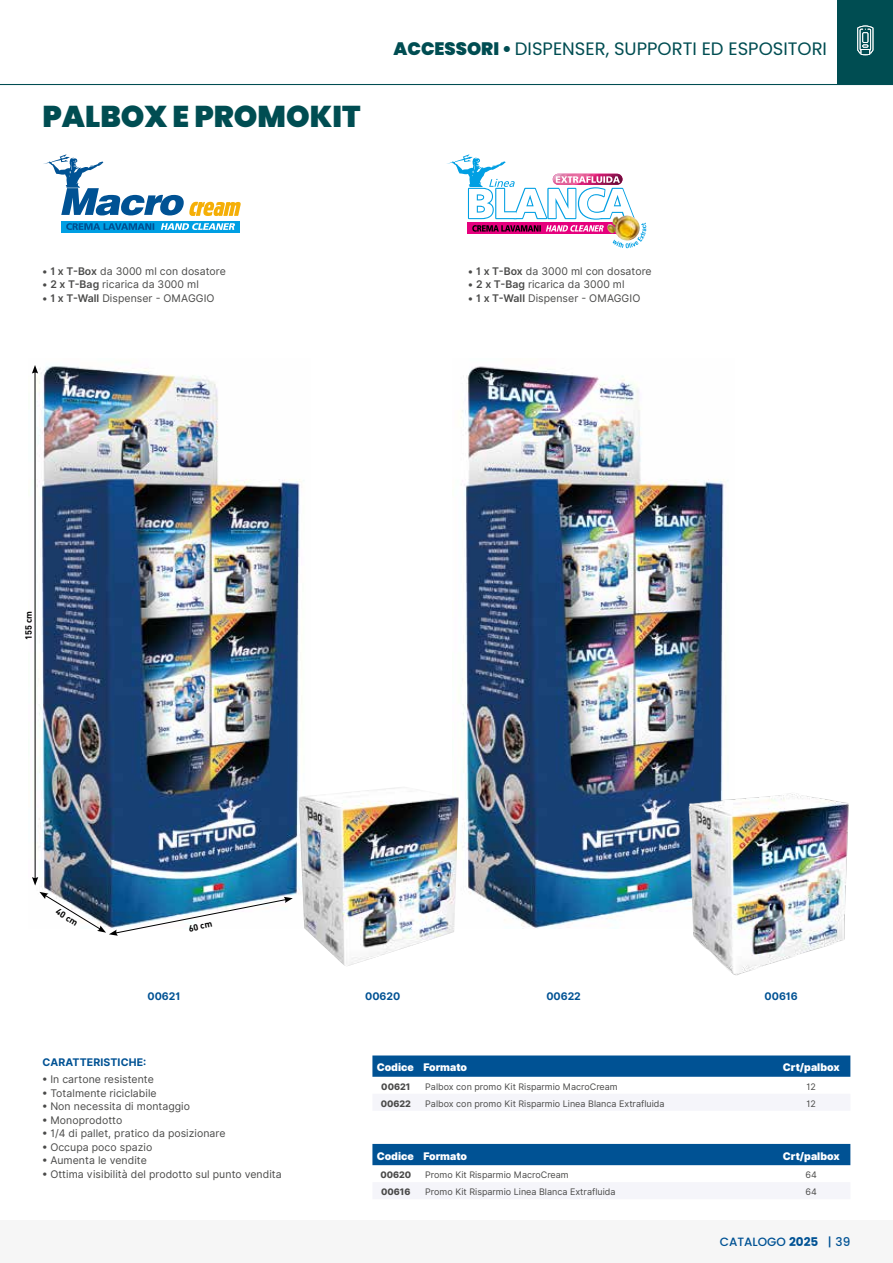
<style>
.page{position:relative;width:893px;height:1263px;background:#fff}
.page>*{position:absolute;margin:0;border:0;box-sizing:border-box;transform-origin:0 0}
.t1{font:900 30px "Poppins";color:#004d52}
.t2{font:18px "Poppins";color:#004d52}
.t3{font:500 12px "Poppins";color:#005294}
.t4{font:10.5px "Inter";letter-spacing:.005em;color:#4a4a49}
.t5{font:900 10.5px "Inter";color:#fff}
.t6{font:700 10.5px "Inter";color:#005294}
.t7{font:9px "Inter";color:#4a4a49}
.t8{font:800 9px "Inter";color:#4a4a49}
.t9{font:700 8.85px "DIN Pro";color:#000}
.s1{font-weight:900}
.s2{font-weight:600}
.s3{font-weight:700}
</style>
<div class="page">
<div style="left:0;top:1220px;width:893px;height:43px;background:#f6f6f6"></div>
<hr style="left:0;top:84px;width:893px;height:1px;background:#004d52">
<div style="left:838px;top:0;width:55px;height:85px;background:#004d52"></div>
<svg style="left:857px;top:25px;width:16px;height:30px"></svg>
<img style="left:461px;top:366px;width:267px;height:563px">
<img style="left:34px;top:366px;width:270px;height:529px">
<img style="left:299px;top:786px;width:160px;height:180px">
<img style="left:666px;top:784px;width:183px;height:192px">
<div style="left:61px;top:221px;width:179px;height:11px;background:#009fe3"></div>
<svg style="left:161px;top:223px;width:74px;height:7px"></svg>
<svg style="left:66px;top:223px;width:88px;height:7px"></svg>
<svg style="left:43px;top:154px;width:198px;height:62px"></svg>
<svg style="left:447px;top:154px;width:199px;height:94px"></svg>
<hr style="left:35px;top:371px;width:1px;height:508px;background:#000">
<svg style="left:32px;top:877px;width:6px;height:8px"></svg>
<svg style="left:32px;top:365px;width:6px;height:9px"></svg>
<img style="left:39px;top:892px;width:254px;height:44px">
<svg style="left:372px;top:1055px;width:478px;height:22px;background:#085897"></svg>
<div style="left:372px;top:1144px;width:478px;height:21px;background:#005294"></div>
<h1 class="t1" style="left:43px;top:99px;width:319px">PALBOX E PROMOKIT</h1>
<h2 class="t2" style="left:394px;top:39px;width:435px"><span class="s1">ACCESSORI •</span> DISPENSER, SUPPORTI ED ESPOSITORI</h2>
<p class="t4" style="left:43px;top:263px;width:185px">• <span class="s2">1 x T-Box</span> da 3000 ml con dosatore</p>
<p class="t4" style="left:43px;top:277px;width:158px">• <span class="s2">2 x T-Bag</span> ricarica da 3000 ml</p>
<p class="t4" style="left:43px;top:290px;width:174px">• <span class="s2">1 x T-Wall</span> Dispenser - OMAGGIO</p>
<p class="t4" style="left:468px;top:263px;width:185px">• <span class="s2">1 x T-Box</span> da 3000 ml con dosatore</p>
<p class="t4" style="left:468px;top:277px;width:158px">• <span class="s2">2 x T-Bag</span> ricarica da 3000 ml</p>
<p class="t4" style="left:468px;top:290px;width:174px">• <span class="s2">1 x T-Wall</span> Dispenser - OMAGGIO</p>
<p class="t9" style="left:21px;top:640px;width:30px;rotate:-90deg">155 cm</p>
<p class="t9" style="left:61px;top:904px;width:25px;rotate:31deg">40 cm</p>
<p class="t9" style="left:187px;top:921px;width:25px;rotate:-12deg">60 cm</p>
<p class="t6" style="left:147px;top:988px;width:34px">00621</p>
<p class="t6" style="left:365px;top:988px;width:37px">00620</p>
<p class="t6" style="left:546px;top:988px;width:36px">00622</p>
<p class="t6" style="left:765px;top:988px;width:35px">00616</p>
<p class="t6" style="left:43px;top:1054px;width:105px">CARATTERISTICHE:</p>
<p class="t4" style="left:43px;top:1072px;width:113px">• In cartone resistente</p>
<p class="t4" style="left:43px;top:1085px;width:116px">• Totalmente riciclabile</p>
<p class="t4" style="left:43px;top:1099px;width:149px">• Non necessita di montaggio</p>
<p class="t4" style="left:43px;top:1112px;width:81px">• Monoprodotto</p>
<p class="t4" style="left:43px;top:1126px;width:185px">• 1/4 di pallet, pratico da posizionare</p>
<p class="t4" style="left:43px;top:1139px;width:111px">• Occupa poco spazio</p>
<p class="t4" style="left:43px;top:1153px;width:106px">• Aumenta le vendite</p>
<p class="t4" style="left:43px;top:1166px;width:241px">• Ottima visibilità del prodotto sul punto vendita</p>
<p class="t5" style="left:377px;top:1059px;width:92px">Codice Formato</p>
<p class="t5" style="left:783px;top:1059px;width:59px">Crt/palbox</p>
<p class="t8" style="left:381px;top:1080px;width:31px">00621</p>
<p class="t7" style="left:425px;top:1080px;width:194px">Palbox con promo Kit Risparmio MacroCream</p>
<p class="t7" style="left:807px;top:1080px;width:11px">12</p>
<p class="t8" style="left:381px;top:1097px;width:32px">00622</p>
<p class="t7" style="left:425px;top:1097px;width:241px">Palbox con promo Kit Risparmio Linea Blanca Extrafluida</p>
<p class="t7" style="left:807px;top:1097px;width:11px">12</p>
<p class="t5" style="left:377px;top:1148px;width:92px">Codice Formato</p>
<p class="t5" style="left:783px;top:1148px;width:59px">Crt/palbox</p>
<p class="t8" style="left:380px;top:1168px;width:32px">00620</p>
<p class="t7" style="left:425px;top:1168px;width:145px">Promo Kit Risparmio MacroCream</p>
<p class="t7" style="left:806px;top:1168px;width:13px">64</p>
<p class="t8" style="left:381px;top:1185px;width:31px">00616</p>
<p class="t7" style="left:425px;top:1185px;width:192px">Promo Kit Risparmio Linea Blanca Extrafluida</p>
<p class="t7" style="left:806px;top:1185px;width:13px">64</p>
<p class="t3" style="left:720px;top:1235px;width:132px">CATALOGO <span class="s3">2025</span> | 39</p>
</div>
